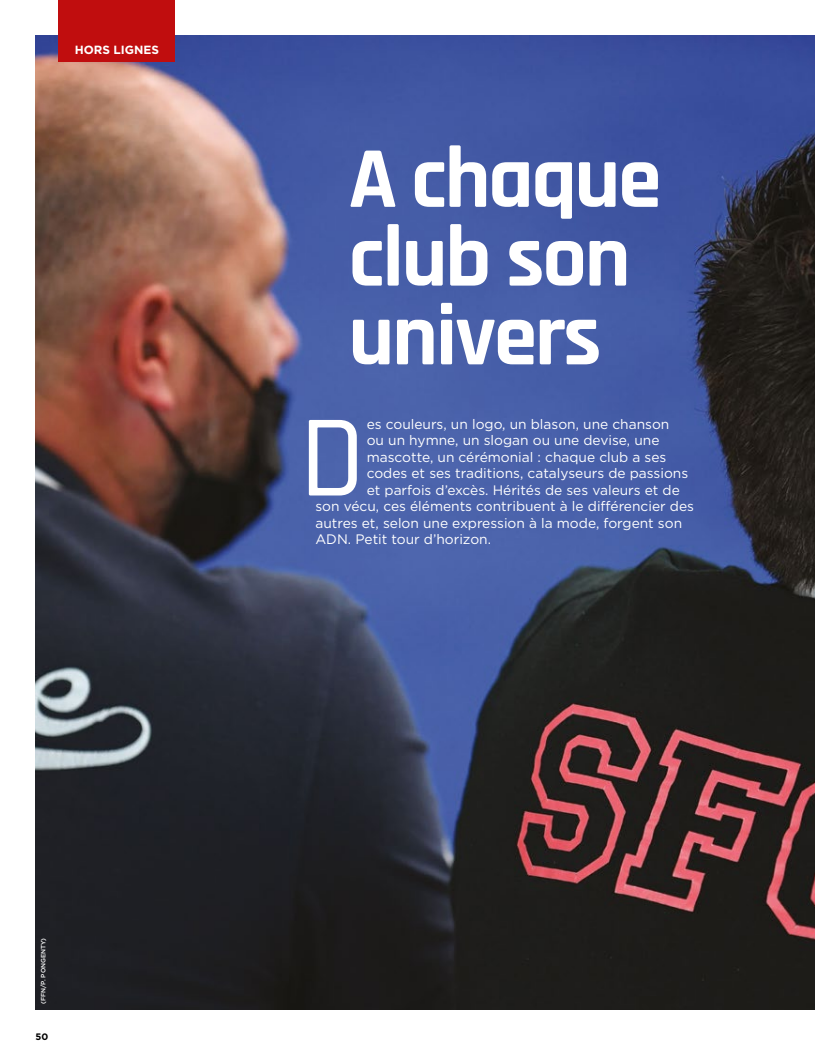
<style>
.page{position:relative;width:815px;height:1063px;background:#fff}
.page>*{position:absolute;margin:0;border:0;box-sizing:border-box;transform-origin:0 0}
.t1{font:500 117.5px "Rajdhani";color:#fff}
.t2{font:700 87.5px/78.8px "Rajdhani";letter-spacing:-.025em;color:#fff}
.t3{font:13.75px "Gotham";color:#fff}
.t4{font:700 11.88px "Gotham";color:#fff}
.t5{font:700 9.38px "Gotham";color:#000}
.t6{font:500 6.25px "Gotham";color:#fff}
</style>
<div class="page">
<img style="left:35px;top:35px;width:780px;height:975px">
<div style="left:58px;top:0;width:117px;height:62px;background:#c00d0e"></div>
<p class="t4" style="left:75px;top:42px;width:86px">HORS LIGNES</p>
<h2 class="t2" style="left:349px;top:142px;width:314px">A chaque club son univers</h2>
<p class="t3" style="left:367px;top:415px;width:304px">es couleurs, un logo, un blason, une chanson</p>
<p class="t3" style="left:367px;top:431px;width:294px">ou un hymne, un slogan ou une devise, une</p>
<p class="t3" style="left:367px;top:448px;width:301px">mascotte, un cérémonial : chaque club a ses</p>
<p class="t3" style="left:367px;top:464px;width:323px">codes et ses traditions, catalyseurs de passions</p>
<p class="t3" style="left:367px;top:481px;width:315px">et parfois d’excès. Hérités de ses valeurs et de</p>
<p class="t3" style="left:315px;top:497px;width:380px">son vécu, ces éléments contribuent à le différencier des</p>
<p class="t3" style="left:315px;top:514px;width:368px">autres et, selon une expression à la mode, forgent son</p>
<p class="t3" style="left:315px;top:530px;width:177px">ADN. Petit tour d’horizon.</p>
<h1 class="t1" style="left:300px;top:390px;width:67px">D</h1>
<p class="t6" style="left:39px;top:1004px;width:67px;rotate:-90deg">(FFN/P. PONGENTY)</p>
<p class="t5" style="left:36px;top:1030px;width:14px">50</p>
</div>
